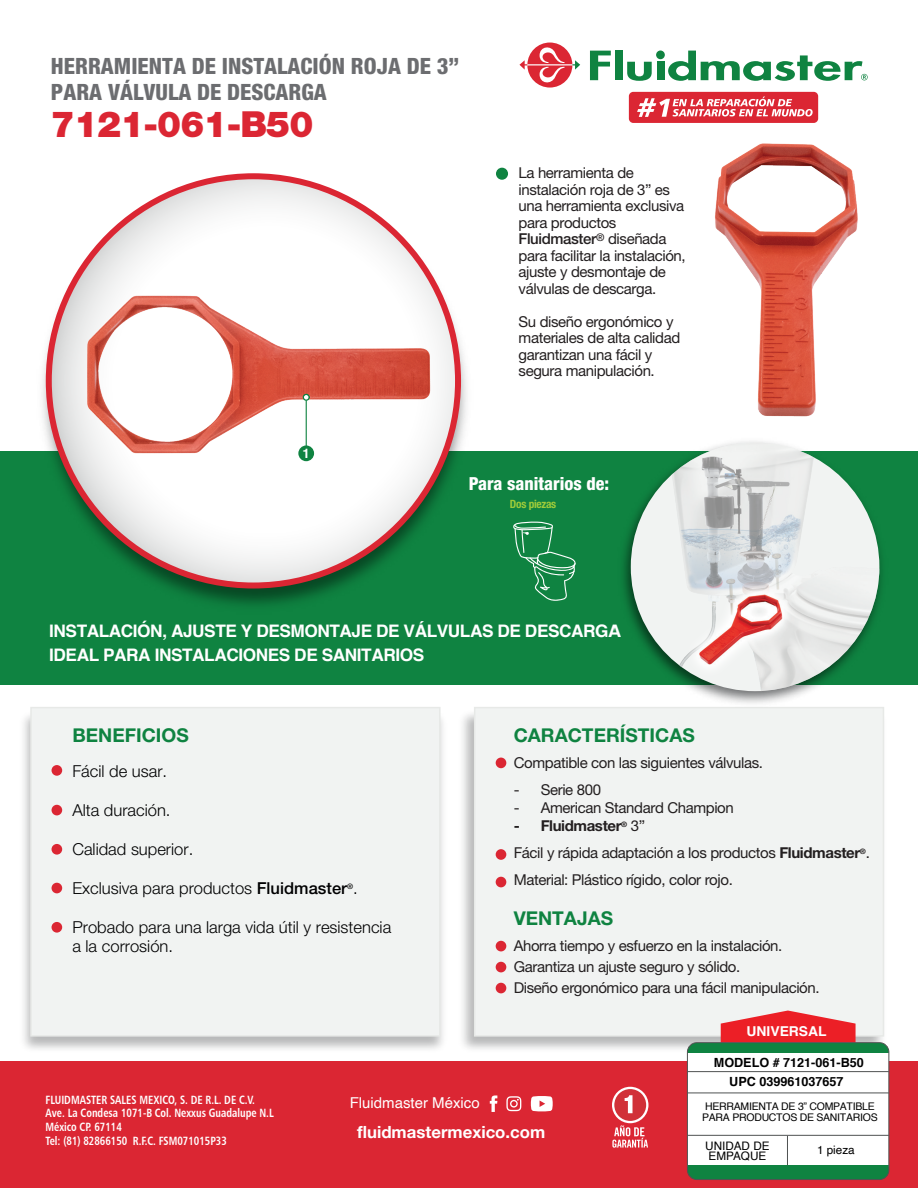
<style>
.page{position:relative;width:918px;height:1188px;background:#fff}
.page>*{position:absolute;margin:0;border:0;box-sizing:border-box;transform-origin:0 0}
.t1{font:900 36px "Helvetica Neue LT Std";letter-spacing:-.025em;color:#db2633}
.t2{font:800 condensed 22.5px/25.5px "Helvetica Neue LT Pro";color:#6c6d70}
.t3{font:700 19.05px "Helvetica Neue LT Pro";color:#0f8341}
.t4{font:800 condensed 18px "Helvetica Neue LT Pro";color:#fff}
.t5{font:700 17.25px/24px "Helvetica";letter-spacing:-.025em;color:#fff}
.t6{font:700 16.8px "Helvetica Neue";color:#fff}
.t7{font:300 16.5px/19.5px "Helvetica Neue LT Pro";color:#000001}
.t8{font:15px/16.5px "Helvetica Neue LT Pro";letter-spacing:-.025em;color:#231f20}
.t9{font:15px "Helvetica";color:#fff}
.t10{font:700 13.65px "Helvetica";color:#fff}
.t11{font:700 13.2px "Helvetica";color:#fff}
.t12{font:700 12.6px/19.4px "Helvetica";color:#000001;text-align:center}
.t13{font:12px/14px "Humanist 777 BT Bold Condensed B";color:#fff;scale:.9 1}
.t14{font:11.7px/10.8px "Helvetica";color:#000001}
.t15{font:700 condensed 11.4px "Helvetica Neue LT Std";letter-spacing:-.025em;color:#9ecb3a}
.t16{font:10.5px/11.2px "Helvetica";letter-spacing:-.025em;color:#000001}
.s1{font-weight:500}
.s2{font-weight:700}
</style>
<div class="page">
<div style="left:0;top:451px;width:918px;height:234px;background:#0f8341"></div>
<img style="left:42px;top:174px;width:425px;height:432px">
<svg style="left:50px;top:178px;width:406px;height:406px"></svg>
<div style="left:475px;top:708px;width:408px;height:328px;background:#f1f3f2"></div>
<div style="left:474px;top:707px;width:410px;height:330px;border:2px solid #e7e9e7"></div>
<div style="left:31px;top:708px;width:409px;height:328px;background:#f1f3f2"></div>
<div style="left:30px;top:707px;width:411px;height:330px;border:2px solid #e7e9e7"></div>
<img style="left:78px;top:290px;width:362px;height:174px">
<div style="left:496px;top:168px;width:12px;height:12px;background:#0f8341;border-radius:50%"></div>
<div style="left:0;top:1062px;width:918px;height:126px;background:#db2633"></div>
<svg style="left:531px;top:1096px;width:22px;height:15px"></svg>
<svg style="left:490px;top:1095px;width:7px;height:17px"></svg>
<svg style="left:506px;top:1096px;width:15px;height:15px"></svg>
<div style="left:687px;top:1165px;width:202px;height:15px;background:#0f8341"></div>
<svg style="left:687px;top:1011px;width:202px;height:155px;background:#e7d8d5"></svg>
<div style="left:687px;top:1042px;width:202px;height:138px;border:1px solid #4f5252;border-radius:10px"></div>
<div style="left:52px;top:765px;width:10px;height:11px;background:#db2633;border-radius:50%"></div>
<div style="left:496px;top:758px;width:10px;height:10px;background:#db2633;border-radius:50%"></div>
<div style="left:496px;top:849px;width:10px;height:11px;background:#db2633;border-radius:50%"></div>
<div style="left:496px;top:877px;width:10px;height:10px;background:#db2633;border-radius:50%"></div>
<div style="left:52px;top:805px;width:10px;height:10px;background:#db2633;border-radius:50%"></div>
<div style="left:52px;top:844px;width:10px;height:11px;background:#db2633;border-radius:50%"></div>
<div style="left:52px;top:883px;width:10px;height:10px;background:#db2633;border-radius:50%"></div>
<div style="left:52px;top:922px;width:10px;height:11px;background:#db2633;border-radius:50%"></div>
<div style="left:496px;top:941px;width:10px;height:10px;background:#db2633;border-radius:50%"></div>
<div style="left:496px;top:962px;width:10px;height:10px;background:#db2633;border-radius:50%"></div>
<div style="left:496px;top:983px;width:10px;height:10px;background:#db2633;border-radius:50%"></div>
<img style="left:614px;top:441px;width:271px;height:267px">
<div style="left:631px;top:443px;width:248px;height:248px;background:#f1f3f2;border-radius:50%"></div>
<svg style="left:513px;top:521px;width:63px;height:80px"></svg>
<img style="left:658px;top:443px;width:221px;height:248px">
<svg style="left:590px;top:51px;width:21px;height:29px"></svg>
<div style="left:615px;top:51px;width:8px;height:29px;background:#0f8341"></div>
<svg style="left:627px;top:62px;width:25px;height:19px"></svg>
<div style="left:657px;top:62px;width:7px;height:18px;background:#0f8341"></div>
<svg style="left:668px;top:51px;width:200px;height:30px"></svg>
<div style="left:656px;top:51px;width:9px;height:8px;background:#0f8341;border-radius:50%"></div>
<svg style="left:519px;top:43px;width:61px;height:45px"></svg>
<div style="left:629px;top:92px;width:189px;height:31px;background:#db2633;border-radius:4px"></div>
<svg style="left:637px;top:97px;width:176px;height:20px"></svg>
<svg style="left:612px;top:1087px;width:36px;height:61px"></svg>
<hr style="left:306px;top:401px;width:1px;height:48px;background:#0f8341">
<svg style="left:302px;top:393px;width:8px;height:8px"></svg>
<div style="left:298px;top:445px;width:16px;height:16px;background:#0f8341;border-radius:50%"></div>
<img style="left:715px;top:143px;width:143px;height:274px">
<h2 class="t2" style="left:51px;top:53px;width:410px">HERRAMIENTA DE INSTALACIÓN ROJA DE 3”<br>PARA VÁLVULA DE DESCARGA</h2>
<h1 class="t1" style="left:51px;top:103px;width:264px">7121-061-B50</h1>
<p class="t11" style="left:302px;top:443px;width:9px">1</p>
<p class="t8" style="left:519px;top:165px;width:169px">La herramienta de instalación roja de 3” es una herramienta exclusiva para productos<br><span class="s1">Fluidmaster</span><sup>®</sup> diseñada para facilitar la instalación, ajuste y desmontaje de válvulas de descarga.</p>
<p class="t8" style="left:519px;top:313px;width:163px">Su diseño ergonómico y materiales de alta calidad garantizan una fácil y segura manipulación.</p>
<p class="t4" style="left:469px;top:472px;width:142px">Para sanitarios de:</p>
<p class="t15" style="left:510px;top:497px;width:48px">Dos piezas</p>
<p class="t5" style="left:49px;top:619px;width:573px">INSTALACIÓN, AJUSTE Y DESMONTAJE DE VÁLVULAS DE DESCARGA<br>IDEAL PARA INSTALACIONES DE SANITARIOS</p>
<p class="t3" style="left:72px;top:723px;width:118px">BENEFICIOS</p>
<p class="t3" style="left:514px;top:723px;width:183px">CARACTERÍSTICAS</p>
<p class="t7" style="left:72px;top:761px;width:96px">Fácil de usar.</p>
<p class="t7" style="left:72px;top:800px;width:100px">Alta duración.</p>
<p class="t7" style="left:72px;top:839px;width:122px">Calidad superior.</p>
<p class="t7" style="left:72px;top:878px;width:287px">Exclusiva para productos <span class="s1">Fluidmaster</span><sup>®</sup>.</p>
<p class="t7" style="left:72px;top:917px;width:320px">Probado para una larga vida útil y resistencia a la corrosión.</p>
<p class="t8" style="left:514px;top:754px;width:251px">Compatible con las siguientes válvulas.</p>
<p class="t8" style="left:514px;top:781px;width:89px">- Serie 800</p>
<p class="t8" style="left:514px;top:799px;width:222px">- American Standard Champion</p>
<p class="t8" style="left:514px;top:812px;width:358px;line-height:27px"><span class="s2">- Fluidmaster</span><sup>®</sup> 3”<br>Fácil y rápida adaptación a los productos <span class="s2">Fluidmaster</span><sup>®</sup>.<br>Material: Plástico rígido, color rojo.</p>
<p class="t3" style="left:514px;top:907px;width:101px">VENTAJAS</p>
<p class="t8" style="left:514px;top:935px;width:307px;line-height:21px">Ahorra tiempo y esfuerzo en la instalación.<br>Garantiza un ajuste seguro y sólido.<br>Diseño ergonómico para una fácil manipulación.</p>
<p class="t10" style="left:747px;top:1020px;width:82px">UNIVERSAL</p>
<p class="t13" style="left:46px;top:1092px;width:255px">FLUIDMASTER SALES MEXICO, S. DE R.L. DE C.V.<br>Ave. La Condesa 1071-B Col. Nexxus Guadalupe N.L México CP. 67114<br>Tel: (81) 82866150 R.F.C. FSM071015P33</p>
<p class="t9" style="left:350px;top:1092px;width:132px">Fluidmaster México</p>
<p class="t6" style="left:357px;top:1119px;width:190px">fluidmastermexico.com</p>
<p class="t12" style="left:714px;top:1053px;width:152px">MODELO # 7121-061-B50<br>UPC 039961037657</p>
<p class="t16" style="left:702px;top:1101px;width:177px">HERRAMIENTA DE 3” COMPATIBLE<br>PARA PRODUCTOS DE SANITARIOS</p>
<p class="t14" style="left:705px;top:1141px;width:66px">UNIDAD DE<br>EMPAQUE</p>
<p class="t14" style="left:817px;top:1144px;width:39px">1 pieza</p>
</div>
